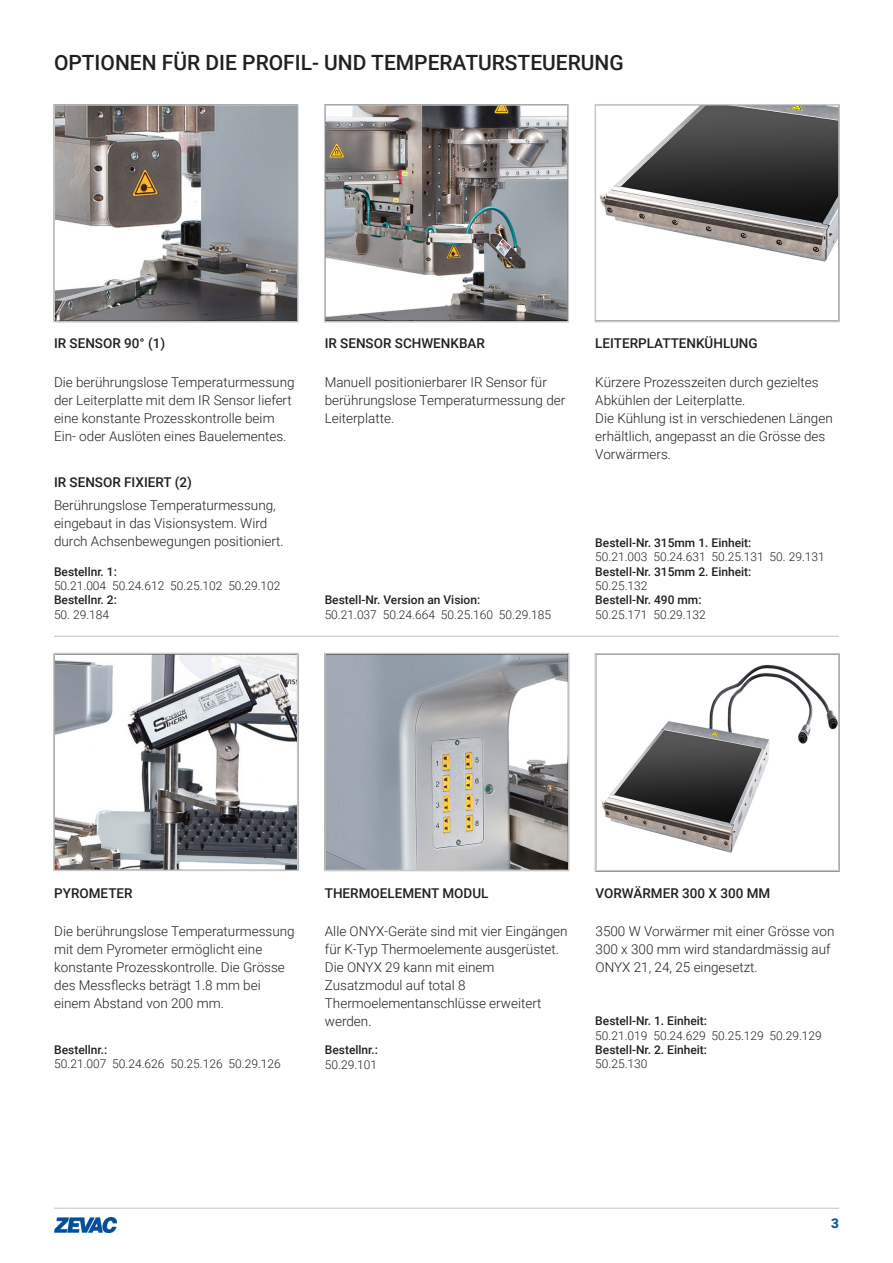
<style>
.page{position:relative;width:893px;height:1263px;background:#fff}
.page>*{position:absolute;margin:0;border:0;box-sizing:border-box;transform-origin:0 0}
.t1{font:500 21px "Roboto";color:#231f20}
.t2{font:300 13.5px/18px "Roboto";color:#231f20}
.t3{font:500 13.5px "Roboto";color:#231f20}
.t4{font:900 13.5px "Roboto";color:#105aa6}
.t5{font:300 13.5px "Frutiger LT Std";color:#231f20}
.t6{font:300 12px "Roboto";color:#231f20}
.t7{font:500 12px/14.4px "Roboto";color:#231f20}
.s1{font-weight:300}
</style>
<div class="page">
<img style="left:54px;top:1217px;width:63px;height:15px">
<hr style="left:54px;top:1208px;width:785px;height:1px;background:#c8c8c8">
<img style="left:56px;top:107px;width:240px;height:212px">
<img style="left:327px;top:107px;width:239px;height:212px">
<img style="left:599px;top:107px;width:238px;height:155px">
<img style="left:601px;top:664px;width:236px;height:189px">
<img style="left:327px;top:656px;width:239px;height:212px">
<img style="left:56px;top:656px;width:239px;height:212px">
<hr style="left:54px;top:636px;width:785px;height:1px;background:#c8c8c8">
<div style="left:53px;top:104px;width:246px;height:219px;border:2px solid #c8c8c8"></div>
<div style="left:324px;top:104px;width:245px;height:219px;border:2px solid #c8c8c8"></div>
<div style="left:595px;top:104px;width:245px;height:218px;border:2px solid #c8c8c8"></div>
<div style="left:53px;top:653px;width:245px;height:218px;border:2px solid #c8c8c8"></div>
<div style="left:324px;top:653px;width:245px;height:218px;border:2px solid #c8c8c8"></div>
<div style="left:595px;top:653px;width:245px;height:218px;border:2px solid #c8c8c8"></div>
<p class="t1" style="left:54px;top:48px;width:571px">OPTIONEN FÜR DIE PROFIL- UND TEMPERATURSTEUERUNG</p>
<p class="t5" style="left:136px;top:286px;width:9px">2</p>
<p class="t3" style="left:54px;top:334px;width:113px">IR SENSOR 90° (1)</p>
<p class="t2" style="left:54px;top:372px;width:242px">Die berührungslose Temperaturmessung der Leiterplatte mit dem IR Sensor liefert eine konstante Prozesskontrolle beim Ein- oder Auslöten eines Bauelementes.</p>
<p class="t3" style="left:54px;top:472px;width:139px">IR SENSOR FIXIERT (2)</p>
<p class="t2" style="left:54px;top:495px;width:231px">Berührungslose Temperaturmessung, eingebaut in das Visionsystem. Wird durch Achsenbewegungen positioniert.</p>
<p class="t7" style="left:54px;top:564px;width:64px">Bestellnr. 1:</p>
<p class="t6" style="left:54px;top:577px;width:228px">50.21.004 50.24.612 50.25.102 50.29.102</p>
<p class="t7" style="left:54px;top:592px;width:64px">Bestellnr. 2:</p>
<p class="t6" style="left:54px;top:606px;width:57px">50. 29.184</p>
<p class="t3" style="left:325px;top:334px;width:162px">IR SENSOR SCHWENKBAR</p>
<p class="t2" style="left:325px;top:372px;width:242px">Manuell positionierbarer IR Sensor für berührungslose Temperaturmessung der<br>Leiterplatte.</p>
<p class="t3" style="left:595px;top:334px;width:164px">LEITERPLATTENKÜHLUNG</p>
<p class="t2" style="left:595px;top:372px;width:239px">Kürzere Prozesszeiten durch gezieltes<br>Abkühlen der Leiterplatte.<br>Die Kühlung ist in verschiedenen Längen erhältlich, angepasst an die Grösse des<br>Vorwärmers.</p>
<p class="t7" style="left:325px;top:592px;width:157px">Bestell-Nr. Version an Vision:</p>
<p class="t6" style="left:325px;top:606px;width:228px">50.21.037 50.24.664 50.25.160 50.29.185</p>
<p class="t7" style="left:595px;top:535px;width:158px">Bestell-Nr. 315mm 1. Einheit:</p>
<p class="t6" style="left:595px;top:548px;width:231px">50.21.003 50.24.631 50.25.131 50. 29.131</p>
<p class="t7" style="left:595px;top:564px;width:158px">Bestell-Nr. 315mm 2. Einheit:<br><span class="s1">50.25.132</span></p>
<p class="t7" style="left:595px;top:592px;width:108px">Bestell-Nr. 490 mm:</p>
<p class="t6" style="left:595px;top:606px;width:112px">50.25.171 50.29.132</p>
<p class="t3" style="left:54px;top:883px;width:80px">PYROMETER</p>
<p class="t2" style="left:54px;top:922px;width:242px">Die berührungslose Temperaturmessung mit dem Pyrometer ermöglicht eine konstante Prozesskontrolle. Die Grösse des Messflecks beträgt 1.8 mm bei einem Abstand von 200 mm.</p>
<p class="t7" style="left:54px;top:1042px;width:55px">Bestellnr.:</p>
<p class="t6" style="left:54px;top:1056px;width:228px">50.21.007 50.24.626 50.25.126 50.29.126</p>
<p class="t3" style="left:325px;top:883px;width:165px">THERMOELEMENT MODUL</p>
<p class="t2" style="left:325px;top:922px;width:244px">Alle ONYX-Geräte sind mit vier Eingängen für K-Typ Thermoelemente ausgerüstet.</p>
<p class="t2" style="left:325px;top:958px;width:218px">Die ONYX 29 kann mit einem<br>Zusatzmodul auf total 8<br>Thermoelementanschlüsse erweitert werden.</p>
<p class="t7" style="left:325px;top:1042px;width:55px">Bestellnr.:</p>
<p class="t6" style="left:325px;top:1056px;width:54px">50.29.101</p>
<p class="t3" style="left:595px;top:883px;width:176px">VORWÄRMER 300 X 300 MM</p>
<p class="t2" style="left:595px;top:922px;width:240px">3500 W Vorwärmer mit einer Grösse von<br>300 x 300 mm wird standardmässig auf<br>ONYX 21, 24, 25 eingesetzt.</p>
<p class="t7" style="left:595px;top:1013px;width:113px">Bestell-Nr. 1. Einheit:</p>
<p class="t6" style="left:595px;top:1027px;width:228px">50.21.019 50.24.629 50.25.129 50.29.129</p>
<p class="t7" style="left:595px;top:1042px;width:113px">Bestell-Nr. 2. Einheit:</p>
<p class="t6" style="left:595px;top:1056px;width:54px">50.25.130</p>
<p class="t4" style="left:831px;top:1213px;width:9px">3</p>
</div>
